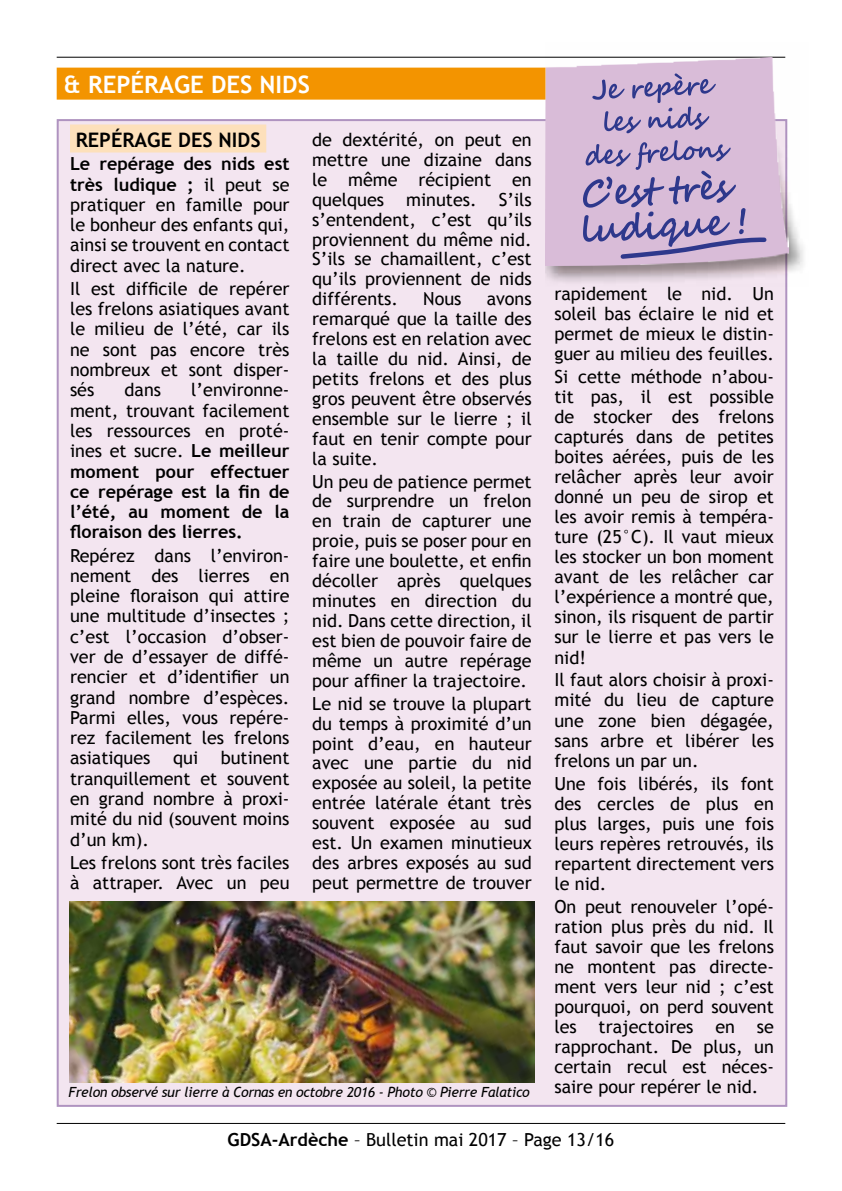
<style>
.page{position:relative;width:842px;height:1191px;background:#fff}
.page>*{position:absolute;margin:0;border:0;box-sizing:border-box;transform-origin:0 0}
.t1{font:700 24px "Trebuchet MS";color:#fff}
.t2{font:700 20px "Trebuchet MS";color:#000}
.t3{font:18px/20px "Trebuchet MS";color:#000;text-align:justify}
.t4{font:700 18px/20.2px "Trebuchet MS";color:#000;text-align:justify}
.t5{font:italic 14px "Trebuchet MS";letter-spacing:-.02em;color:#000}
.s1{font-weight:700}
.s2{font-weight:400}
</style>
<div class="page">
<hr style="left:57px;top:57px;width:728px;height:1px;background:#000">
<hr style="left:57px;top:1123px;width:728px;height:1px;background:#000">
<div style="left:58px;top:120px;width:728px;height:985px;background:#f3e5f0"></div>
<div style="left:70px;top:124px;width:196px;height:28px;background:#fde0bb"></div>
<img style="left:545px;top:56px;width:259px;height:230px">
<img style="left:545px;top:57px;width:243px;height:208px">
<svg style="left:592px;top:73px;width:124px;height:60px;background:#b9a3ca"></svg>
<svg style="left:583px;top:140px;width:186px;height:121px;background:#b8a2c9"></svg>
<div style="left:57px;top:68px;width:488px;height:32px;background:#f39400"></div>
<img style="left:70px;top:901px;width:464px;height:181px">
<h1 class="t1" style="left:64px;top:70px;width:54px">&amp; Repérage</h1>
<h1 class="t1" style="left:211px;top:70px;width:14px">des</h1>
<h1 class="t1" style="left:260px;top:70px;width:13px">nids</h1>
<p class="t2" style="left:76px;top:128px;width:25px">Repérage</p>
<p class="t2" style="left:178px;top:128px;width:12px">des</p>
<p class="t2" style="left:219px;top:128px;width:10px">nids</p>
<p class="t3" style="left:70px;top:154px;width:221px"><span class="s1">Le repérage des nids est très ludique ;</span> il peut se pratiquer en famille pour le bonheur des enfants qui, ainsi se trouvent en contact direct avec la nature.</p>
<p class="t3" style="left:70px;top:279px;width:221px">Il est difficile de repérer les frelons asiatiques avant le milieu de l’été, car ils ne sont pas encore très nombreux et sont disper‑ sés</p>
<p class="t4" style="left:70px;top:380px;width:221px;text-indent:121px"><span class="s2">l’environne‑ ment, trouvant facilement les ressources en proté‑ ines et sucre.</span> Le meilleur moment pour effectuer ce repérage est la fin de l’été, au moment de la floraison des lierres.</p>
<p class="t3" style="left:70px;top:545px;width:221px">Repérez dans l’environ‑ nement des lierres en pleine floraison qui attire une multitude d’insectes ; c’est l’occasion d’obser‑ ver de d’essayer de diffé‑ rencier et d’identifier un grand nombre d’espèces.<br>Parmi elles, vous repére‑ rez facilement les frelons asiatiques</p>
<p class="t3" style="left:125px;top:380px;width:38px">dans</p>
<p class="t3" style="left:70px;top:748px;width:221px;text-indent:151px">butinent tranquillement et souvent en grand nombre à proxi‑ mité du nid (souvent moins d’un km).</p>
<p class="t3" style="left:70px;top:852px;width:221px">Les frelons sont très faciles à attraper. Avec un peu</p>
<p class="t3" style="left:173px;top:748px;width:26px">qui</p>
<p class="t3" style="left:312px;top:130px;width:221px">de dextérité, on peut en mettre une dizaine dans le même récipient en quelques minutes. S’ils s’entendent, c’est qu’ils proviennent du même nid.<br>S’ils se chamaillent, c’est qu’ils proviennent de nids différents.</p>
<p class="t3" style="left:423px;top:289px;width:40px">Nous</p>
<p class="t3" style="left:312px;top:289px;width:221px;text-indent:174px">avons remarqué que la taille des frelons est en relation avec la taille du nid. Ainsi, de petits frelons et des plus gros peuvent être observés ensemble sur le lierre ; il faut en tenir compte pour la suite.</p>
<p class="t3" style="left:312px;top:471px;width:221px">Un peu de patience permet de surprendre un frelon en train de capturer une proie, puis se poser pour en faire une boulette, et enfin décoller après quelques minutes en direction du nid. Dans cette direction, il est bien de pouvoir faire de même un autre repérage pour affiner la trajectoire.</p>
<p class="t3" style="left:312px;top:693px;width:221px">Le nid se trouve la plupart du temps à proximité d’un point d’eau, en hauteur avec une partie du nid exposée au soleil, la petite entrée latérale étant très souvent exposée au sud est. Un examen minutieux des arbres exposés au sud peut permettre de trouver</p>
<p class="t5" style="left:69px;top:1084px;width:463px">Frelon observé sur lierre à Cornas en octobre 2016 - Photo © Pierre Falatico</p>
<p class="t3" style="left:554px;top:283px;width:221px">rapidement le nid. Un soleil bas éclaire le nid et permet de mieux le distin‑ guer au milieu des feuilles.</p>
<p class="t3" style="left:554px;top:366px;width:221px">Si cette méthode n’abou‑ tit pas, il est possible de stocker des frelons capturés dans de petites boites aérées, puis de les relâcher après leur avoir donné un peu de sirop et les avoir remis à tempéra‑ ture (25°C). Il vaut mieux les stocker un bon moment avant de les relâcher car l’expérience a montré que, sinon, ils risquent de partir sur le lierre et pas vers le nid!</p>
<p class="t3" style="left:554px;top:670px;width:221px">Il faut alors choisir à proxi‑ mité du lieu de capture une zone bien dégagée, sans arbre et libérer les frelons un par un.</p>
<p class="t3" style="left:554px;top:773px;width:221px">Une fois libérés, ils font des cercles de plus en plus larges, puis une fois leurs repères retrouvés, ils repartent directement vers le nid.</p>
<p class="t3" style="left:554px;top:896px;width:221px">On peut renouveler l’opé‑ ration plus près du nid. Il faut savoir que les frelons ne montent pas directe‑ ment vers leur nid ; c’est pourquoi, on perd souvent les trajectoires en se rapprochant. De plus, un certain recul est néces‑ saire pour repérer le nid.</p>
<p class="t3" style="left:228px;top:1129px;width:388px"><span class="s1">GDSA-Ardèche</span> – Bulletin mai 2017 – Page 13/16</p>
</div>
